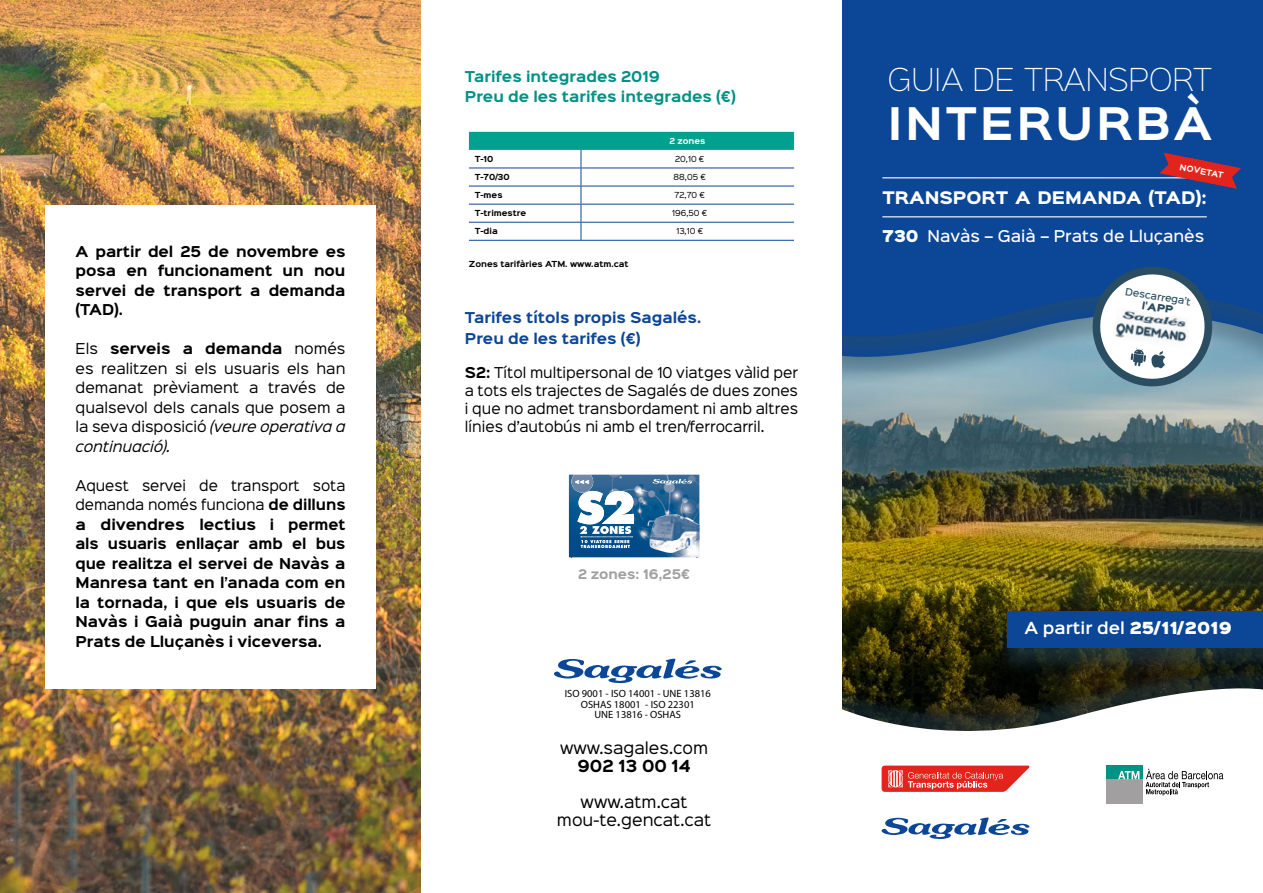
<style>
.page{position:relative;width:1263px;height:893px;background:#fff}
.page>*{position:absolute;margin:0;border:0;box-sizing:border-box;transform-origin:0 0}
.t1{font:700 40.5px "Sinkin Sans 700";letter-spacing:.075em;color:#fff}
.t2{font:28.5px "Sinkin Sans 200 X Light";color:#fff}
.t3{font:900 15.6px "Sinkin Sans 800";color:#fff}
.t4{font:15px/18px "Sinkin Sans 400";color:#000;text-align:center}
.t5{font:600 15px "Sinkin Sans 600";color:#fff}
.t6{font:700 15px "Sinkin Sans 700";color:#000}
.t7{font:500 14.7px "Sinkin Sans 500";color:#fff}
.t8{font:13.5px/19.5px "Sinkin Sans 400";color:#000;text-align:justify}
.t9{font:700 13.5px/19.5px "Sinkin Sans 700";color:#000;text-align:justify}
.t10{font:700 13.5px/20.4px "Sinkin Sans 700";color:#009284}
.t11{font:700 13.5px/20.4px "Sinkin Sans 700";color:#0b4697}
.t12{font:700 12px "Sinkin Sans 700";color:#a19f9f}
.t13{font:10.5px/10.5px "Myriad Pro";color:#000;text-align:center}
.t14{font:9.3px "Sinkin Sans 900 X Black";color:#2a4d62}
.t15{font:500 9px "Sinkin Sans 500";color:#2a4d62}
.t16{font:700 7.5px "Sinkin Sans 700";color:#000}
.t17{font:7.5px "Sinkin Sans 400";color:#000}
.t18{font:700 7.5px "Sinkin Sans 700";color:#fff}
.s1{font-family:"Sinkin Sans 400";font-weight:400}
.s2{font-style:italic}
.s3{font-family:"Sinkin Sans 700";font-weight:700}
.s4{font-family:"Sinkin Sans 900 X Black";font-weight:400}
.s5{font-family:"Sinkin Sans 800";font-weight:900}
</style>
<div class="page">
<img style="left:842px;top:386px;width:421px;height:279px">
<div style="left:994px;top:612px;width:269px;height:65px;background:#2a4d62;opacity:.46"></div>
<div style="left:1008px;top:611px;width:255px;height:36px;background:#0b4697"></div>
<div style="left:834px;top:0;width:429px;height:277px;background:#0b4697"></div>
<div style="left:825px;top:665px;width:438px;height:228px;background:#2a4d62;opacity:.32"></div>
<svg style="left:834px;top:675px;width:429px;height:218px"></svg>
<div style="left:817px;top:166px;width:446px;height:220px;background:#2a4d62;opacity:.46"></div>
<div style="left:817px;top:146px;width:446px;height:219px;background:#2a4d62;opacity:.46"></div>
<svg style="left:841px;top:145px;width:422px;height:205px"></svg>
<img style="left:0;top:0;width:421px;height:893px">
<svg style="left:469px;top:132px;width:325px;height:108px"></svg>
<hr style="left:469px;top:240px;width:112px;height:1px;background:#0b4697">
<hr style="left:581px;top:240px;width:213px;height:1px;background:#0b4697">
<img style="left:569px;top:475px;width:130px;height:82px">
<img style="left:571px;top:475px;width:22px;height:16px">
<img style="left:647px;top:514px;width:52px;height:39px">
<svg style="left:569px;top:475px;width:20px;height:9px"></svg>
<svg style="left:653px;top:475px;width:47px;height:10px"></svg>
<svg style="left:697px;top:553px;width:3px;height:5px"></svg>
<svg style="left:569px;top:491px;width:66px;height:67px"></svg>
<svg style="left:554px;top:658px;width:168px;height:25px"></svg>
<div style="left:45px;top:205px;width:331px;height:483px;background:#fff"></div>
<svg style="left:881px;top:817px;width:148px;height:22px"></svg>
<svg style="left:882px;top:766px;width:147px;height:26px"></svg>
<div style="left:1107px;top:766px;width:36px;height:37px;background:#a19f9f"></div>
<div style="left:1107px;top:766px;width:36px;height:13px;background:#009284"></div>
<svg style="left:1118px;top:771px;width:21px;height:8px"></svg>
<svg style="left:1145px;top:769px;width:78px;height:26px"></svg>
<hr style="left:882px;top:177px;width:325px;height:1px;background:#fff">
<hr style="left:882px;top:216px;width:325px;height:1px;background:#fff">
<svg style="left:1159px;top:153px;width:82px;height:36px"></svg>
<svg style="left:1088px;top:262px;width:129px;height:129px"></svg>
<img style="left:1112px;top:307px;width:79px;height:42px">
<div style="left:808px;top:0;width:33px;height:892px;background:#fff"></div>
<p class="t9" style="left:75px;top:242px;width:271px">A partir del 25 de novembre es posa en funcionament un nou servei de transport a demanda (TAD).</p>
<p class="t9" style="left:75px;top:340px;width:271px"><span class="s1">Els</span> serveis a demanda <span class="s1">només</span></p>
<p class="t8" style="left:75px;top:357px;width:271px">es realitzen si els usuaris els han demanat prèviament a través de qualsevol dels canals que posem a la seva disposició <span class="s2">(VEURE OPERATIVA A CONTINUACIÓ).</span></p>
<p class="t8" style="left:75px;top:474px;width:271px">Aquest servei de transport sota demanda només funciona <span class="s3">de dilluns</span></p>
<p class="t9" style="left:75px;top:515px;width:271px">a divendres lectius i permet als usuaris enllaçar amb el bus que realitza el servei de Navàs a Manresa tant en l’anada com en la tornada, i que els usuaris de Navàs i Gaià puguin anar fins a Prats de Lluçanès i viceversa.</p>
<p class="t10" style="left:465px;top:67px;width:272px">Tarifes integrades 2019<br>Preu de les tarifes integrades (€)</p>
<p class="t18" style="left:669px;top:137px;width:37px">2 zones</p>
<p class="t16" style="left:475px;top:155px;width:20px">T-10</p>
<p class="t17" style="left:675px;top:153px;width:31px">20,10 €</p>
<p class="t16" style="left:475px;top:173px;width:36px">T-70/30</p>
<p class="t17" style="left:674px;top:171px;width:34px">88,05 €</p>
<p class="t16" style="left:475px;top:191px;width:29px">T-mes</p>
<p class="t17" style="left:674px;top:189px;width:32px">72,70 €</p>
<p class="t16" style="left:475px;top:209px;width:53px">T-trimestre</p>
<p class="t17" style="left:672px;top:207px;width:37px">196,50 €</p>
<p class="t16" style="left:475px;top:227px;width:24px">T-dia</p>
<p class="t17" style="left:676px;top:225px;width:29px">13,10 €</p>
<p class="t16" style="left:469px;top:260px;width:161px">Zones tarifàries ATM. www.atm.cat</p>
<p class="t11" style="left:465px;top:308px;width:238px">Tarifes títols propis Sagalés.<br>Preu de les tarifes (€)</p>
<p class="t8" style="left:465px;top:362px;width:335px;line-height:18px"><span class="s3">S2:</span> Títol multipersonal de 10 viatges vàlid per a tots els trajectes de Sagalés de dues zones i que no admet transbordament ni amb altres línies d’autobús ni amb el tren/ferrocarril.</p>
<p class="t12" style="left:578px;top:568px;width:114px">2 zones: 16,25€</p>
<p class="t13" style="left:565px;top:689px;width:148px">ISO 9001 - ISO 14001 - UNE 13816<br>OSHAS 18001 - ISO 22301<br>UNE 13816 - OSHAS</p>
<p class="t4" style="left:560px;top:737px;width:150px">www.sagales.com</p>
<p class="t6" style="left:578px;top:758px;width:115px">902 13 00 14</p>
<p class="t4" style="left:557px;top:791px;width:156px">www.atm.cat mou-te.gencat.cat</p>
<h2 class="t2" style="left:888px;top:57px;width:326px">GUIA DE TRANSPORT</h2>
<h1 class="t1" style="left:888px;top:102px;width:326px">INTERURBÀ</h1>
<p class="t18" style="left:1180px;top:163px;width:46px;rotate:11deg">NOVETAT</p>
<p class="t3" style="left:882px;top:189px;width:326px">TRANSPORT A DEMANDA (TAD):</p>
<p class="t7" style="left:882px;top:224px;width:323px"><span class="s4">730</span> Navàs – Gaià – Prats de Lluçanès</p>
<p class="t15" style="left:1127px;top:283px;width:68px;rotate:10deg">Descarrega’t</p>
<p class="t14" style="left:1143px;top:300px;width:33px;rotate:10deg"><span class="s5">l'</span>APP</p>
<p class="t5" style="left:1024px;top:614px;width:209px">A partir del <span class="s4">25/11/2019</span></p>
</div>
